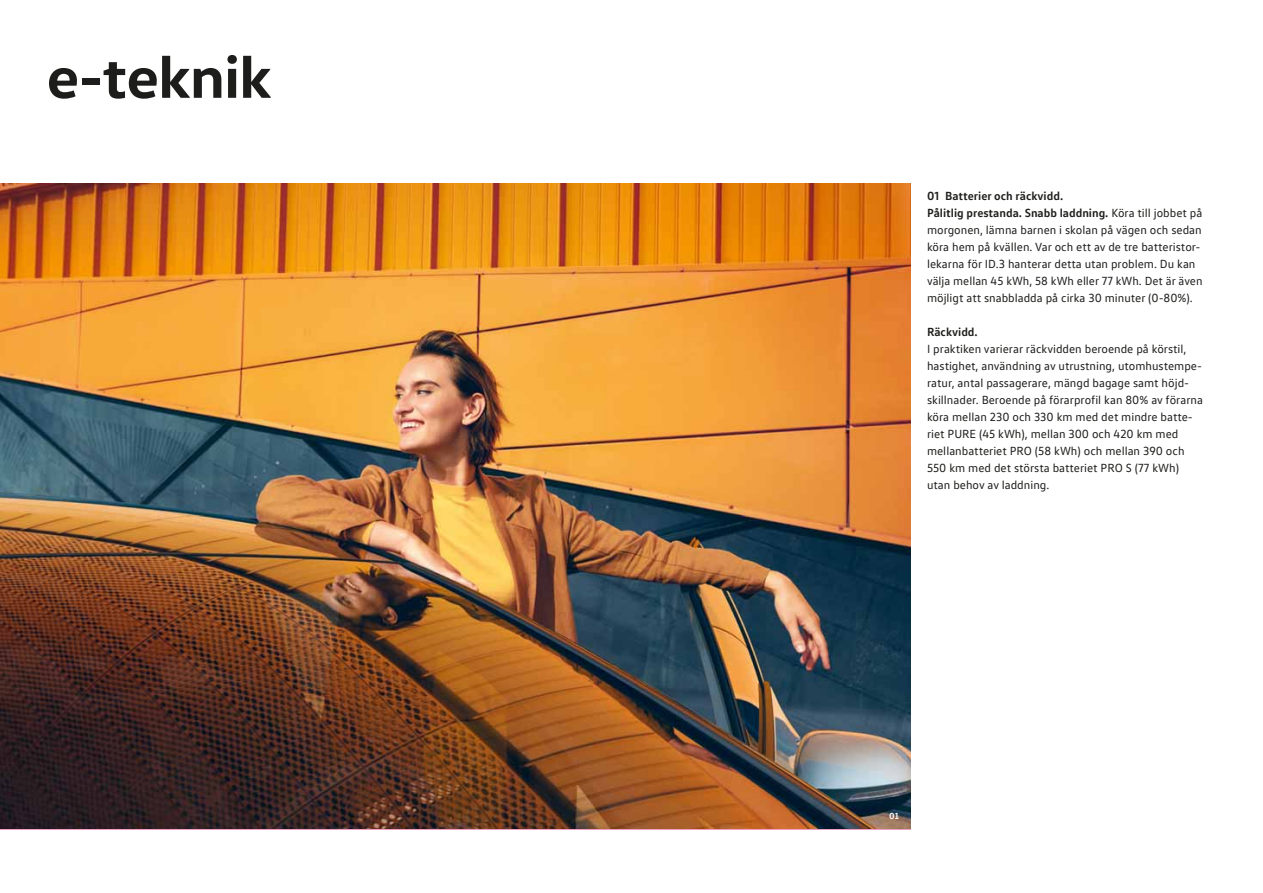
<style>
.page{position:relative;width:1263px;height:893px;background:#fff}
.page>*{position:absolute;margin:0;border:0;box-sizing:border-box;transform-origin:0 0}
.t1{font:700 60px "VW Head";letter-spacing:-.01em;color:#1d1d1b}
.t2{font:12px/17px "VW Text";color:#1d1d1b}
.t3{font:700 12px "VW Text";color:#1d1d1b}
.t4{font:700 9px "VW Text";color:#fff}
.s1{font-weight:700}
</style>
<div class="page">
<img style="left:0;top:184px;width:910px;height:644px">
<h1 class="t1" style="left:47px;top:55px;width:226px">e-teknik</h1>
<p class="t2" style="left:927px;top:189px;width:277px"><span class="s1">01 Batterier och räckvidd.<br>Pålitlig prestanda. Snabb laddning.</span> Köra till jobbet på morgonen, lämna barnen i skolan på vägen och sedan köra hem på kvällen. Var och ett av de tre batteristor&shy;lekarna för ID.3 hanterar detta utan problem. Du kan välja mellan 45 kWh, 58 kWh eller 77 kWh. Det är även möjligt att snabbladda på cirka 30 minuter (0-80%).</p>
<p class="t3" style="left:927px;top:327px;width:52px">Räckvidd.</p>
<p class="t2" style="left:927px;top:342px;width:277px">I praktiken varierar räckvidden beroende på körstil, hastighet, användning av utrustning, utomhustempe&shy;ratur, antal passagerare, mängd bagage samt höjd&shy;skillnader. Beroende på förarprofil kan 80% av förarna köra mellan 230 och 330 km med det mindre batte&shy;riet PURE (45 kWh), mellan 300 och 420 km med mellanbatteriet PRO (58 kWh) och mellan 390 och 550 km med det största batteriet PRO S (77 kWh) utan behov av laddning.</p>
<p class="t4" style="left:889px;top:812px;width:11px">01</p>
</div>
